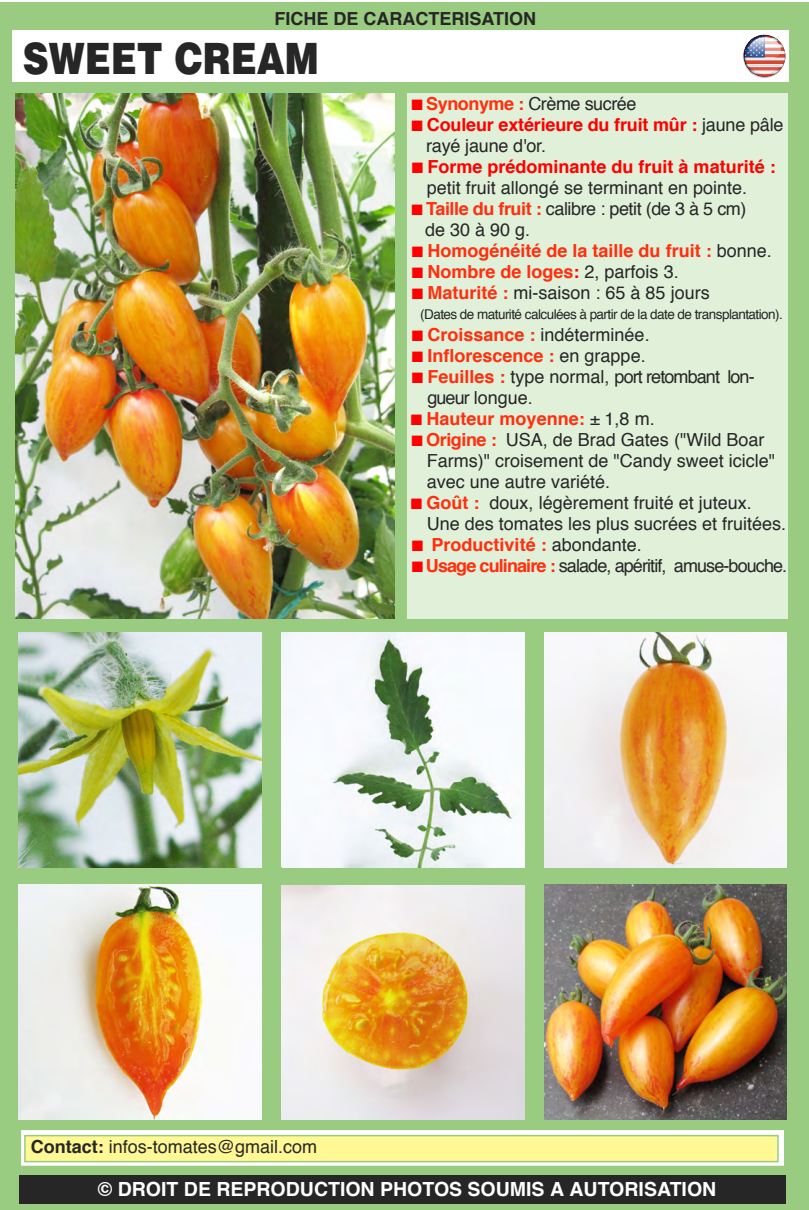
<style>
.page{position:relative;width:809px;height:1210px;background:#fff}
.page>*{position:absolute;margin:0;border:0;box-sizing:border-box;transform-origin:0 0}
.t1{font:900 43.2px "Helvetica";color:#272627;scale:.83 1}
.t2{font:700 19.5px "Helvetica";color:#fff}
.t3{font:18px/21px "Helvetica";color:#272627}
.t4{font:700 18px "Helvetica";color:#ff2f0f}
.t5{font:18px/21px "Helvetica";letter-spacing:-.05em;color:#272627}
.t6{font:18px/21px "Helvetica";letter-spacing:-.025em;color:#272627}
.t7{font:700 18px/21px "Helvetica";letter-spacing:-.01em;color:#f00}
.t8{font:700 18px "Helvetica";color:#272627}
.t9{font:13.5px "Helvetica";letter-spacing:-.04em;color:#272627}
.s1{color:#f00}
.s2{font-weight:700;color:#ff2f0f}
.s3{font-weight:400;color:#272627}
.s4{font-weight:700;color:#f00}
.s5{font-weight:700}
</style>
<div class="page">
<div style="left:0;top:3px;width:808px;height:1207px;background:#99cc80"></div>
<div style="left:12px;top:31px;width:776px;height:51px;background:#fff"></div>
<div style="left:19px;top:1175px;width:766px;height:29px;background:#272627"></div>
<img style="left:16px;top:93px;width:378px;height:526px">
<img style="left:19px;top:632px;width:242px;height:235px">
<img style="left:282px;top:632px;width:242px;height:235px">
<img style="left:19px;top:885px;width:242px;height:235px">
<img style="left:281px;top:886px;width:243px;height:234px">
<img style="left:544px;top:632px;width:242px;height:235px">
<img style="left:544px;top:885px;width:242px;height:235px">
<svg style="left:743px;top:35px;width:42px;height:43px"></svg>
<svg style="left:23px;top:1132px;width:759px;height:32px;background:#f3f9f1"></svg>
<div style="left:20px;top:1129px;width:765px;height:38px;border:2px solid #99cc80"></div>
<div style="left:26px;top:1136px;width:751px;height:25px;background:#fff894"></div>
<div style="left:24px;top:1135px;width:754px;height:27px;border:2px solid #99cc80"></div>
<div style="left:407px;top:93px;width:380px;height:526px;background:#e0f0d9"></div>
<p class="t8" style="left:274px;top:11px;width:263px">FICHE DE CARACTERISATION</p>
<h1 class="t1" style="left:23px;top:34px;width:358px">SWEET CREAM</h1>
<p class="t6" style="left:411px;top:94px;width:226px"><span class="s1">■</span> <span class="s2">Synonyme :</span> Crème sucrée</p>
<p class="t7" style="left:426px;top:115px;width:359px;text-indent:-15px">■ Couleur extérieure du fruit mûr : <span class="s3">jaune pâle rayé jaune d'or.</span></p>
<p class="t3" style="left:427px;top:157px;width:350px;text-indent:-15px"><span class="s1">■</span> <span class="s4">Forme prédominante du fruit à maturité : </span>petit fruit allongé se terminant en pointe.</p>
<p class="t6" style="left:425px;top:199px;width:323px;text-indent:-14px"><span class="s1">■</span> <span class="s2">Taille du fruit :</span> calibre : petit (de 3 à 5 cm) de 30 à 90 g.</p>
<p class="t4" style="left:412px;top:243px;width:361px"><span class="s1">■</span> Homogénéité de la taille du fruit : <span class="s3">bonne.</span></p>
<p class="t4" style="left:412px;top:264px;width:268px"><span class="s1">■</span> Nombre de loges<span class="s1">:</span> <span class="s3">2, parfois 3.</span></p>
<p class="t3" style="left:412px;top:283px;width:299px"><span class="s1">■</span> <span class="s2">Maturité :</span> mi-saison : 65 à 85 jours</p>
<p class="t9" style="left:420px;top:309px;width:364px">(Dates de maturité calculées à partir de la date de transplantation).</p>
<p class="t3" style="left:412px;top:325px;width:239px"><span class="s1">■</span> <span class="s2">Croissance :</span> indéterminée.</p>
<p class="t4" style="left:412px;top:348px;width:235px"><span class="s1">■</span> Inflorescence : <span class="s3">en grappe.</span></p>
<p class="t5" style="left:427px;top:367px;width:329px;text-indent:-15px"><span class="s1">■</span> <span class="s2">Feuilles :</span> type normal, port retombant lon&shy;gueur longue.</p>
<p class="t4" style="left:411px;top:411px;width:245px"><span class="s1">■</span> Hauteur moyenne: <span class="s3">± 1,8 m.</span></p>
<p class="t3" style="left:427px;top:430px;width:350px;text-indent:-15px"><span class="s1">■</span> <span class="s2">Origine :</span> USA, de Brad Gates ("Wild Boar<br>Farms)" croisement de "Candy sweet icicle" avec une autre variété.</p>
<p class="t3" style="left:427px;top:493px;width:361px;text-indent:-16px"><span class="s1">■</span> <span class="s2">Goût :</span> doux, légèrement fruité et juteux.<br>Une des tomates les plus sucrées et fruitées.</p>
<p class="t4" style="left:412px;top:537px;width:231px"><span class="s1">■</span> Productivité : <span class="s3">abondante.</span></p>
<p class="t5" style="left:412px;top:556px;width:377px"><span class="s1">■</span> <span class="s2">Usage culinaire :</span> salade, apéritif, amuse-bouche.</p>
<p class="t3" style="left:31px;top:1137px;width:288px"><span class="s5">Contact:</span> infos-tomates@gmail.com</p>
<p class="t2" style="left:98px;top:1181px;width:619px">© DROIT DE REPRODUCTION PHOTOS SOUMIS A AUTORISATION</p>
</div>
